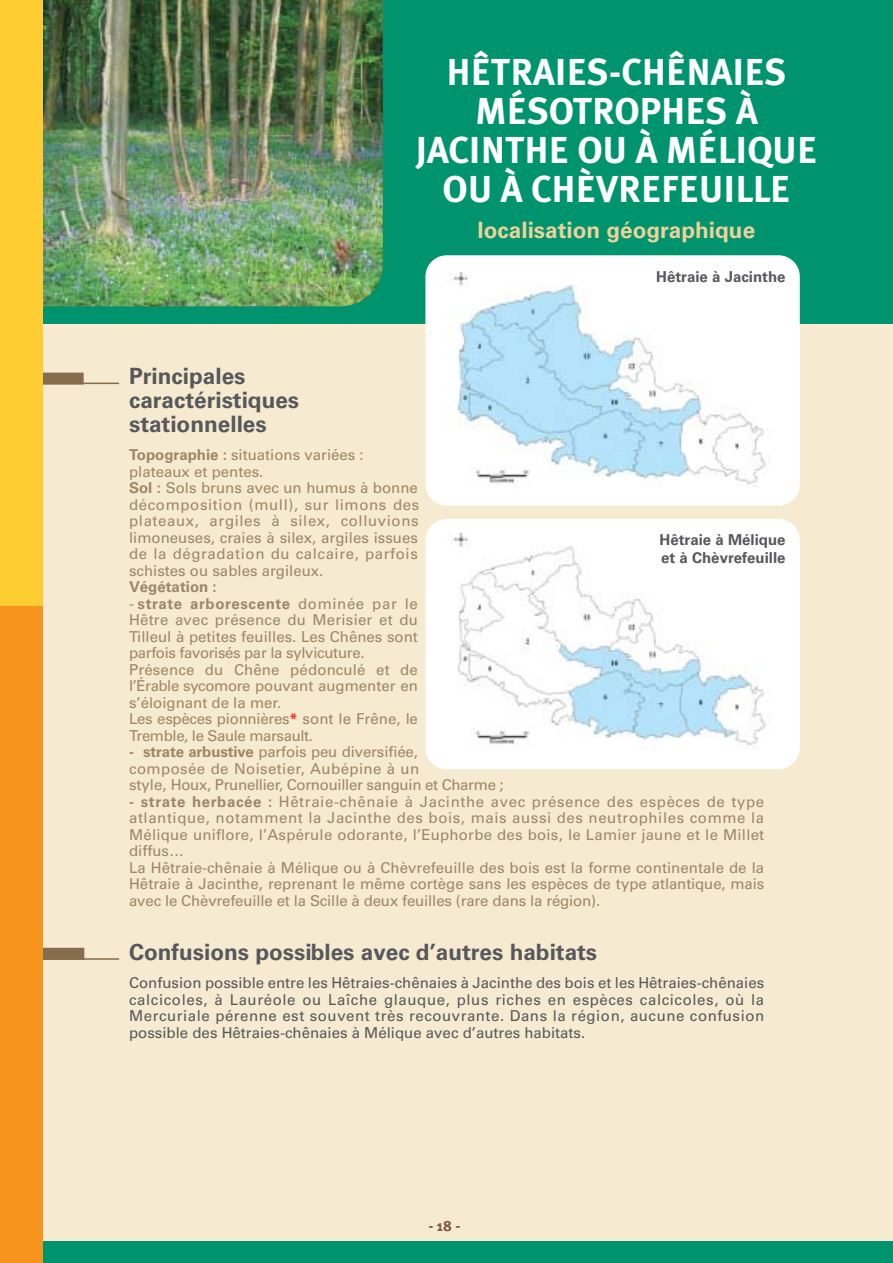
<style>
.page{position:relative;width:893px;height:1263px;background:#fff}
.page>*{position:absolute;margin:0;border:0;box-sizing:border-box;transform-origin:0 0}
.t1{font:700 37.5px/39px "Meta Plus";color:#fff;text-align:center}
.t2{font:700 22.5px/24px "Univers";color:#57585b}
.t3{font:700 22.5px "Univers";color:#edd29a}
.t4{font:15px/16.5px "Univers";color:#9e8667}
.t5{font:15px/16.5px "Univers";color:#57585b;text-align:justify}
.t6{font:700 15px/18px "Univers";color:#57585b}
.t7{font:700 15px "Univers";color:#9e8667}
.t8{font:700 15px "Meta Plus";color:#7a5743}
.s1{font-weight:700}
.s2{font-weight:700;color:#ee3125}
</style>
<div class="page">
<div style="left:1px;top:0;width:891px;height:1263px;background:#f6ead0"></div>
<div style="left:0;top:0;width:892px;height:323px;background:#00946e"></div>
<div style="left:425px;top:255px;width:374px;height:251px;background:#fff;border-radius:21px"></div>
<img style="left:446px;top:271px;width:320px;height:216px">
<div style="left:425px;top:519px;width:374px;height:250px;background:#fff;border-radius:21px"></div>
<img style="left:453px;top:532px;width:313px;height:216px">
<img style="left:42px;top:0;width:341px;height:306px">
<hr style="left:38px;top:383px;width:81px;height:1px;background:#876d4c">
<div style="left:38px;top:373px;width:46px;height:12px;background:#876d4c"></div>
<hr style="left:40px;top:958px;width:79px;height:2px;background:#876d4c">
<div style="left:40px;top:948px;width:44px;height:12px;background:#876d4c"></div>
<div style="left:2px;top:1242px;width:890px;height:21px;background:#00946e"></div>
<div style="left:0;top:0;width:42px;height:611px;background:#ffcc31"></div>
<div style="left:0;top:606px;width:43px;height:657px;background:#f7941e"></div>
<h1 class="t1" style="left:416px;top:56px;width:403px">HÊTRAIES-CHÊNAIES<br>MÉSOTROPHES À<br>JACINTHE OU À MÉLIQUE<br>OU À CHÈVREFEUILLE</h1>
<h2 class="t3" style="left:477px;top:222px;width:279px">localisation géographique</h2>
<p class="t6" style="left:656px;top:269px;width:131px">Hêtraie à Jacinthe</p>
<h2 class="t2" style="left:129px;top:366px;width:172px">Principales caractéristiques stationnelles</h2>
<p class="t4" style="left:129px;top:448px;width:291px"><span class="s1">Topographie :</span> situations variées : plateaux et pentes.<br><span class="s1">Sol :</span> Sols bruns avec un humus à bonne décomposition (mull), sur limons des plateaux, argiles à silex, colluvions limoneuses, craies à silex, argiles issues de la dégradation du calcaire, parfois schistes ou sables argileux.</p>
<p class="t7" style="left:129px;top:581px;width:89px">Végétation :</p>
<p class="t4" style="left:129px;top:596px;width:290px">- <span class="s1">strate arborescente</span> dominée par le Hêtre avec présence du Merisier et du Tilleul à petites feuilles. Les Chênes sont parfois favorisés par la sylvicuture.<br>Présence du Chêne pédonculé et de l’Érable sycomore pouvant augmenter en s’éloignant de la mer.<br>Les espèces pionnières<span class="s2">*</span> sont le Frêne, le Tremble, le Saule marsault.</p>
<p class="t4" style="left:129px;top:745px;width:376px"><span class="s1">- strate arbustive</span> parfois peu diversifiée,<br>composée de Noisetier, Aubépine à un<br>style, Houx, Prunellier, Cornouiller sanguin et Charme ;</p>
<p class="t4" style="left:129px;top:794px;width:636px"><span class="s1">- strate herbacée :</span> Hêtraie-chênaie à Jacinthe avec présence des espèces de type atlantique, notamment la Jacinthe des bois, mais aussi des neutrophiles comme la Mélique uniflore, l’Aspérule odorante, l’Euphorbe des bois, le Lamier jaune et le Millet diffus…<br>La Hêtraie-chênaie à Mélique ou à Chèvrefeuille des bois est la forme continentale de la Hêtraie à Jacinthe, reprenant le même cortège sans les espèces de type atlantique, mais avec le Chèvrefeuille et la Scille à deux feuilles (rare dans la région).</p>
<h2 class="t2" style="left:129px;top:942px;width:469px">Confusions possibles avec d’autres habitats</h2>
<p class="t5" style="left:129px;top:976px;width:636px">Confusion possible entre les Hêtraies-chênaies à Jacinthe des bois et les Hêtraies-chênaies calcicoles, à Lauréole ou Laîche glauque, plus riches en espèces calcicoles, où la Mercuriale pérenne est souvent très recouvrante. Dans la région, aucune confusion possible des Hêtraies-chênaies à Mélique avec d’autres habitats.</p>
<p class="t6" style="left:659px;top:532px;width:127px">Hêtraie à Mélique et à Chèvrefeuille</p>
<p class="t8" style="left:428px;top:1219px;width:34px">- 18 -</p>
</div>
